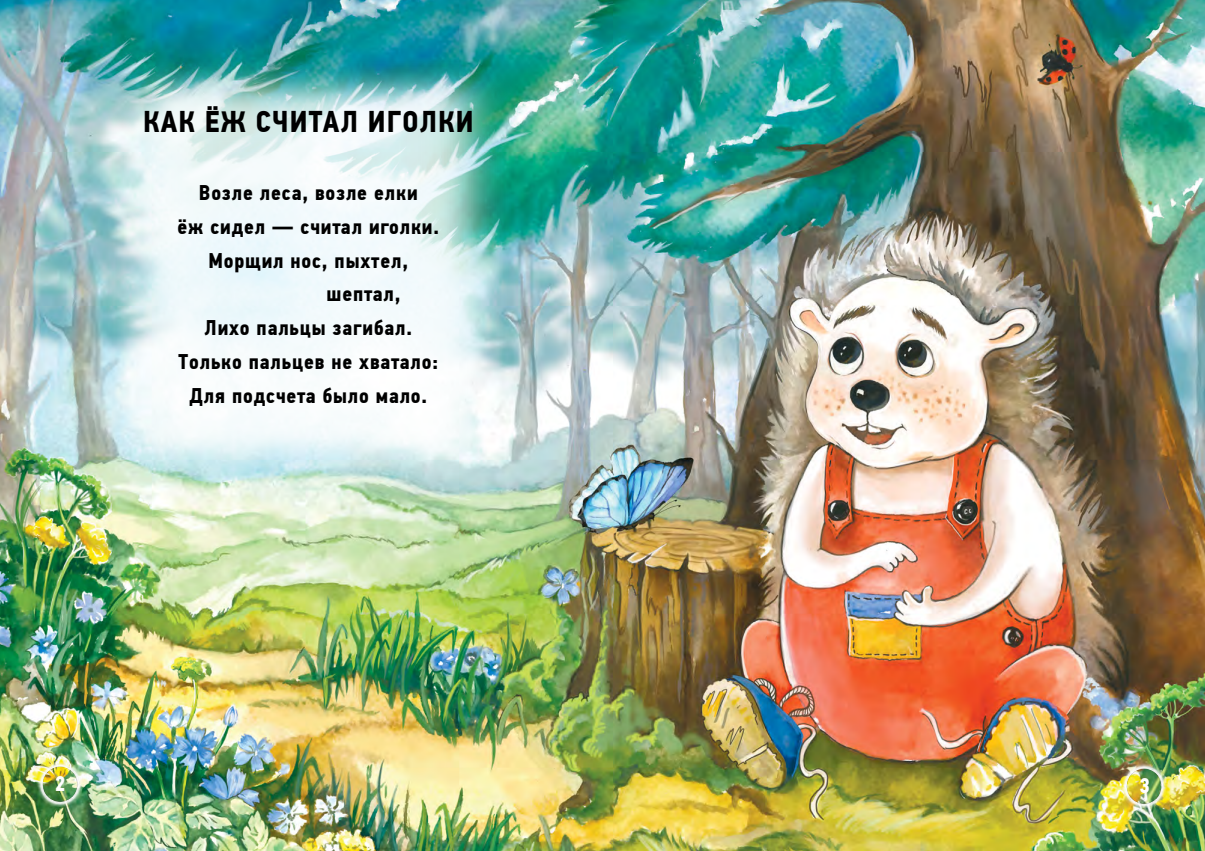
<style>
.page{position:relative;width:1205px;height:851px;background:#fff}
.page>*{position:absolute;margin:0;border:0;box-sizing:border-box;transform-origin:0 0}
.t1{font:700 30px "PF Din Text Cond Pro";letter-spacing:.04em;color:#000}
.t2{font:700 21.25px "PF Din Text Cond Pro";letter-spacing:.04em;color:#000}
.t3{font:700 21.25px "PF Din Text Cond Pro";color:#fff}
.t4{font:700 15.88px "PF Din Text Pro";color:#fff}
.t5{font:700 15.88px "PF Centro Sans Pro";color:#fff}
</style>
<div class="page">
<img style="left:0;top:0;width:1205px;height:850px">
<img style="left:3px;top:0;width:610px;height:516px">
<img style="left:1117px;top:762px;width:54px;height:45px">
<img style="left:33px;top:760px;width:53px;height:46px">
<h1 class="t1" style="left:143px;top:104px;width:332px">КАК ЁЖ СЧИТАЛ ИГОЛКИ</h1>
<p class="t2" style="left:199px;top:180px;width:220px">Возле леса, возле елки</p>
<p class="t2" style="left:178px;top:213px;width:263px">ёж сидел — считал иголки.</p>
<p class="t2" style="left:208px;top:247px;width:201px">Морщил нос, пыхтел,</p>
<p class="t2" style="left:326px;top:281px;width:75px">шептал,</p>
<p class="t2" style="left:204px;top:315px;width:209px">Лихо пальцы загибал.</p>
<p class="t2" style="left:179px;top:348px;width:261px">Только пальцев не хватало:</p>
<p class="t2" style="left:189px;top:382px;width:239px">Для подсчета было мало.</p>
<p class="t3" style="left:55px;top:771px;width:12px">2</p>
<p class="t3" style="left:1139px;top:772px;width:12px">3</p>
<p class="t4" style="left:60px;top:780px;width:10px">2</p>
<p class="t5" style="left:1135px;top:780px;width:11px">3</p>
</div>
